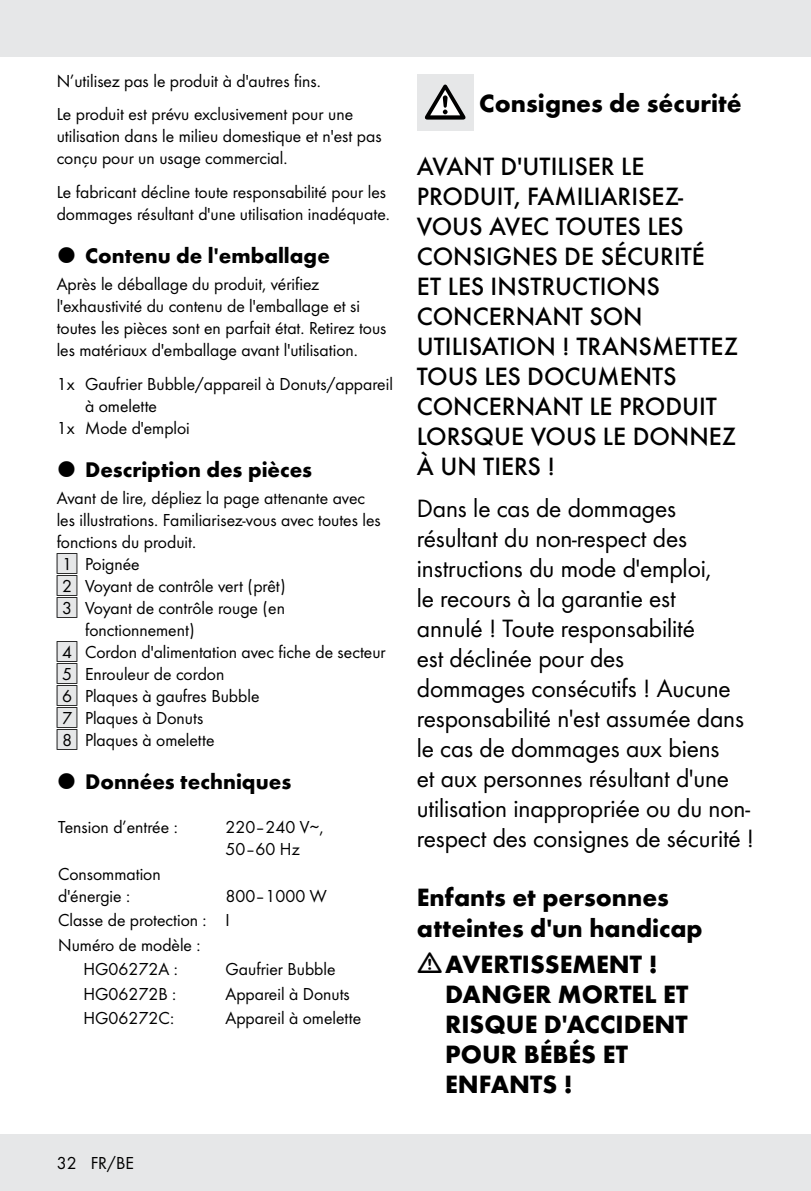
<style>
.page{position:relative;width:811px;height:1191px;background:#fff}
.page>*{position:absolute;margin:0;border:0;box-sizing:border-box;transform-origin:0 0}
.t1{font:26px/30px "Futura Boo";letter-spacing:-.005em;color:#000}
.t2{font:500 26px/30px "Futura";color:#000}
.t3{font:700 26px/30px "Futura";color:#000}
.t4{font:700 22px "Futura";color:#000}
.t5{font:18px/22px "Futura Boo";color:#000}
.s1{font-family:"IMP Lidl Num Box";font-size:15.8px;color:#e6e7e8}
.s2{font-family:"IMP Lidl Num Box";font-size:15.8px}
</style>
<div class="page">
<div style="left:0;top:1134px;width:811px;height:57px;background:#e6e7e8"></div>
<div style="left:0;top:0;width:811px;height:57px;background:#e6e7e8"></div>
<div style="left:417px;top:74px;width:56px;height:56px;background:#e6e7e8"></div>
<svg style="left:425px;top:85px;width:40px;height:35px"></svg>
<p class="t5" style="left:57px;top:63px;width:298px;line-height:33.4px">N’utilisez pas le produit à d'autres fins.<br>Le produit est prévu exclusivement pour une</p>
<p class="t5" style="left:57px;top:124px;width:326px">utilisation dans le milieu domestique et n'est pas conçu pour un usage commercial.</p>
<p class="t5" style="left:57px;top:180px;width:332px">Le fabricant décline toute responsabilité pour les dommages résultant d'une utilisation inadéquate.</p>
<p class="t4" style="left:85px;top:239px;width:246px">Contenu de l'emballage</p>
<p class="t5" style="left:57px;top:272px;width:331px">Après le déballage du produit, vérifiez l'exhaustivité du contenu de l'emballage et si toutes les pièces sont en parfait état. Retirez tous les matériaux d'emballage avant l'utilisation.</p>
<p class="t5" style="left:57px;top:372px;width:338px">1x Gaufrier Bubble/appareil à Donuts/appareil</p>
<p class="t5" style="left:85px;top:394px;width:73px">à omelette</p>
<p class="t5" style="left:57px;top:416px;width:135px">1x Mode d'emploi</p>
<p class="t4" style="left:85px;top:453px;width:229px">Description des pièces</p>
<p class="t5" style="left:57px;top:486px;width:310px">Avant de lire, dépliez la page attenante avec</p>
<p class="t5" style="left:57px;top:508px;width:325px">les illustrations. Familiarisez-vous avec toutes les</p>
<p class="t5" style="left:57px;top:530px;width:139px">fonctions du produit.</p>
<p class="t5" style="left:57px;top:552px;width:84px"><span class="s1">[</span><span class="s2">1]</span> Poignée</p>
<p class="t5" style="left:57px;top:574px;width:230px"><span class="s1">[</span><span class="s2">2]</span> Voyant de contrôle vert (prêt)</p>
<p class="t5" style="left:57px;top:596px;width:230px"><span class="s1">[</span><span class="s2">3]</span> Voyant de contrôle rouge (en</p>
<p class="t5" style="left:85px;top:618px;width:111px">fonctionnement)</p>
<p class="t5" style="left:57px;top:640px;width:330px"><span class="s1">[</span><span class="s2">4]</span> Cordon d'alimentation avec fiche de secteur</p>
<p class="t5" style="left:57px;top:662px;width:169px"><span class="s1">[</span><span class="s2">5]</span> Enrouleur de cordon</p>
<p class="t5" style="left:57px;top:684px;width:204px"><span class="s1">[</span><span class="s2">6]</span> Plaques à gaufres Bubble</p>
<p class="t5" style="left:57px;top:706px;width:148px"><span class="s1">[</span><span class="s2">7]</span> Plaques à Donuts</p>
<p class="t5" style="left:57px;top:728px;width:159px"><span class="s1">[</span><span class="s2">8]</span> Plaques à omelette</p>
<p class="t4" style="left:85px;top:766px;width:208px">Données techniques</p>
<p class="t5" style="left:58px;top:815px;width:121px">Tension d’entrée :</p>
<p class="t5" style="left:225px;top:815px;width:100px">220–240 V∼,<br>50–60 Hz</p>
<p class="t5" style="left:58px;top:862px;width:104px">Consommation d'énergie :</p>
<p class="t5" style="left:225px;top:884px;width:103px">800–1000 W</p>
<p class="t5" style="left:58px;top:908px;width:173px">Classe de protection : I</p>
<p class="t5" style="left:58px;top:932px;width:144px">Numéro de modèle :</p>
<p class="t5" style="left:83px;top:957px;width:96px">HG06272A :</p>
<p class="t5" style="left:225px;top:957px;width:112px">Gaufrier Bubble</p>
<p class="t5" style="left:83px;top:981px;width:94px">HG06272B :</p>
<p class="t5" style="left:225px;top:981px;width:126px">Appareil à Donuts</p>
<p class="t5" style="left:83px;top:1006px;width:92px">HG06272C:</p>
<p class="t5" style="left:225px;top:1006px;width:137px">Appareil à omelette</p>
<p class="t5" style="left:57px;top:1151px;width:79px">32 FR/BE</p>
<h1 class="t3" style="left:479px;top:86px;width:264px">Consignes de sécurité</h1>
<h1 class="t2" style="left:417px;top:150px;width:323px">AVANT D'UTILISER LE<br>PRODUIT, FAMILIARISEZ-<br>VOUS AVEC TOUTES LES<br>CONSIGNES DE SÉCURITÉ<br>ET LES INSTRUCTIONS<br>CONCERNANT SON<br>UTILISATION ! TRANSMETTEZ<br>TOUS LES DOCUMENTS<br>CONCERNANT LE PRODUIT<br>LORSQUE VOUS LE DONNEZ<br>À UN TIERS !</h1>
<p class="t1" style="left:417px;top:491px;width:339px">Dans le cas de dommages résultant du non-respect des instructions du mode d'emploi,<br>le recours à la garantie est<br>annulé ! Toute responsabilité<br>est déclinée pour des<br>dommages consécutifs ! Aucune responsabilité n'est assumée dans le cas de dommages aux biens<br>et aux personnes résultant d'une utilisation inappropriée ou du non&shy;respect des consignes de sécurité !</p>
<h1 class="t3" style="left:417px;top:880px;width:287px;line-height:31px">Enfants et personnes atteintes d'un handicap</h1>
<h1 class="t3" style="left:445px;top:947px;width:245px">AVERTISSEMENT !<br>DANGER MORTEL ET<br>RISQUE D'ACCIDENT<br>POUR BÉBÉS ET<br>ENFANTS !</h1>
</div>
